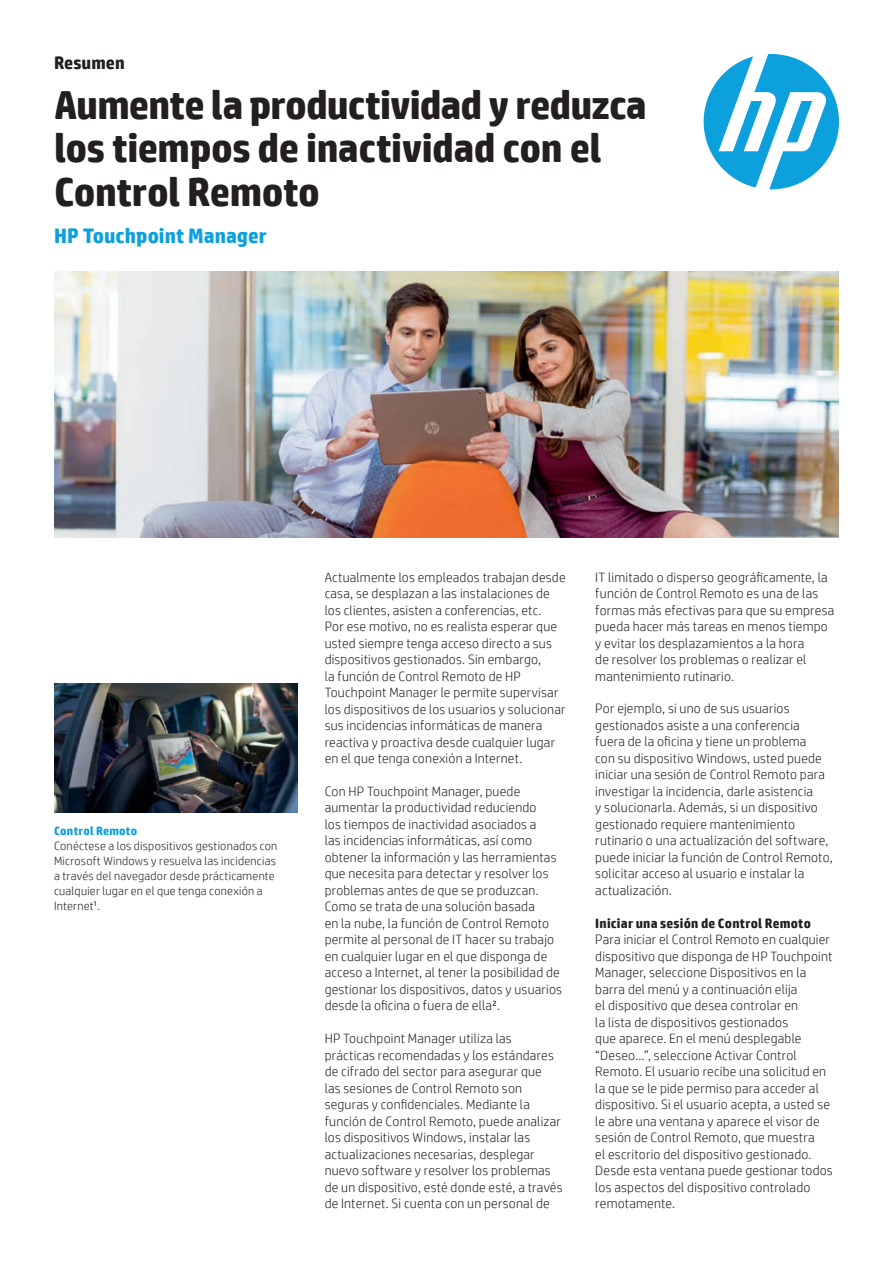
<style>
.page{position:relative;width:893px;height:1263px;background:#fff}
.page>*{position:absolute;margin:0;border:0;box-sizing:border-box;transform-origin:0 0}
.Headline_28_30{font:700 40.5px/43.5px "HP Simplified";letter-spacing:-.015em;color:#231f20}
.Subhead_no_space{font:700 21px "HP Simplified";color:#0ca0dd}
.Document_type_12_14{font:700 18px "HP Simplified";letter-spacing:.005em;color:#231f20}
.Body{font:300 13.5px/16.5px "HP Simplified";letter-spacing:.015em;color:#231f20}
.Body_header_bold{font:700 13.5px "HP Simplified";letter-spacing:.015em;color:#231f20}
.Sidebar_body{font:300 12px/15px "HP Simplified";letter-spacing:.02em;color:#231f20}
.Sidebar_header_no_sp{font:700 12px "HP Simplified";letter-spacing:.02em;color:#0ca0dd}
</style>
<div class="page">
<svg style="left:704px;top:54px;width:135px;height:135px"></svg>
<img style="left:54px;top:272px;width:785px;height:265px">
<img style="left:54px;top:684px;width:244px;height:128px">
<p class="Document_type_12_14" style="left:54px;top:51px;width:72px">Resumen</p>
<p class="Headline_28_30" style="left:54px;top:83px;width:594px">Aumente la productividad y reduzca los tiempos de inactividad con el<br>Control Remoto</p>
<p class="Subhead_no_space" style="left:54px;top:222px;width:214px">HP Touchpoint Manager</p>
<p class="Sidebar_header_no_sp" style="left:54px;top:823px;width:85px">Control Remoto</p>
<p class="Sidebar_body" style="left:54px;top:838px;width:225px">Conéctese a los dispositivos gestionados con Microsoft Windows y resuelva las incidencias a través del navegador desde prácticamente cualquier lugar en el que tenga conexión a Internet<sup>1</sup>.</p>
<p class="Body" style="left:325px;top:568px;width:242px">Actualmente los empleados trabajan desde casa, se desplazan a las instalaciones de los clientes, asisten a conferencias, etc.<br>Por ese motivo, no es realista esperar que usted siempre tenga acceso directo a sus dispositivos gestionados. Sin embargo,<br>la función de Control Remoto de HP Touchpoint Manager le permite supervisar los dispositivos de los usuarios y solucionar sus incidencias informáticas de manera reactiva y proactiva desde cualquier lugar en el que tenga conexión a Internet.</p>
<p class="Body" style="left:325px;top:783px;width:239px">Con HP Touchpoint Manager, puede aumentar la productividad reduciendo<br>los tiempos de inactividad asociados a<br>las incidencias informáticas, así como obtener la información y las herramientas que necesita para detectar y resolver los problemas antes de que se produzcan.<br>Como se trata de una solución basada<br>en la nube, la función de Control Remoto permite al personal de IT hacer su trabajo en cualquier lugar en el que disponga de acceso a Internet, al tener la posibilidad de gestionar los dispositivos, datos y usuarios desde la oficina o fuera de ella<sup>2</sup>.</p>
<p class="Body" style="left:325px;top:1030px;width:240px">HP Touchpoint Manager utiliza las prácticas recomendadas y los estándares de cifrado del sector para asegurar que<br>las sesiones de Control Remoto son seguras y confidenciales. Mediante la función de Control Remoto, puede analizar los dispositivos Windows, instalar las actualizaciones necesarias, desplegar nuevo software y resolver los problemas de un dispositivo, esté donde esté, a través de Internet. Si cuenta con un personal de</p>
<p class="Body" style="left:595px;top:568px;width:241px">IT limitado o disperso geográficamente, la función de Control Remoto es una de las formas más efectivas para que su empresa pueda hacer más tareas en menos tiempo y evitar los desplazamientos a la hora<br>de resolver los problemas o realizar el mantenimiento rutinario.</p>
<p class="Body" style="left:595px;top:700px;width:239px">Por ejemplo, si uno de sus usuarios gestionados asiste a una conferencia fuera de la oficina y tiene un problema<br>con su dispositivo Windows, usted puede iniciar una sesión de Control Remoto para investigar la incidencia, darle asistencia<br>y solucionarla. Además, si un dispositivo gestionado requiere mantenimiento rutinario o una actualización del software, puede iniciar la función de Control Remoto, solicitar acceso al usuario e instalar la actualización.</p>
<p class="Body_header_bold" style="left:595px;top:914px;width:217px">Iniciar una sesión de Control Remoto</p>
<p class="Body" style="left:595px;top:931px;width:239px">Para iniciar el Control Remoto en cualquier dispositivo que disponga de HP Touchpoint Manager, seleccione Dispositivos en la barra del menú y a continuación elija<br>el dispositivo que desea controlar en<br>la lista de dispositivos gestionados<br>que aparece. En el menú desplegable “Deseo…”, seleccione Activar Control Remoto. El usuario recibe una solicitud en la que se le pide permiso para acceder al dispositivo. Si el usuario acepta, a usted se le abre una ventana y aparece el visor de sesión de Control Remoto, que muestra<br>el escritorio del dispositivo gestionado.<br>Desde esta ventana puede gestionar todos los aspectos del dispositivo controlado remotamente.</p>
</div>
